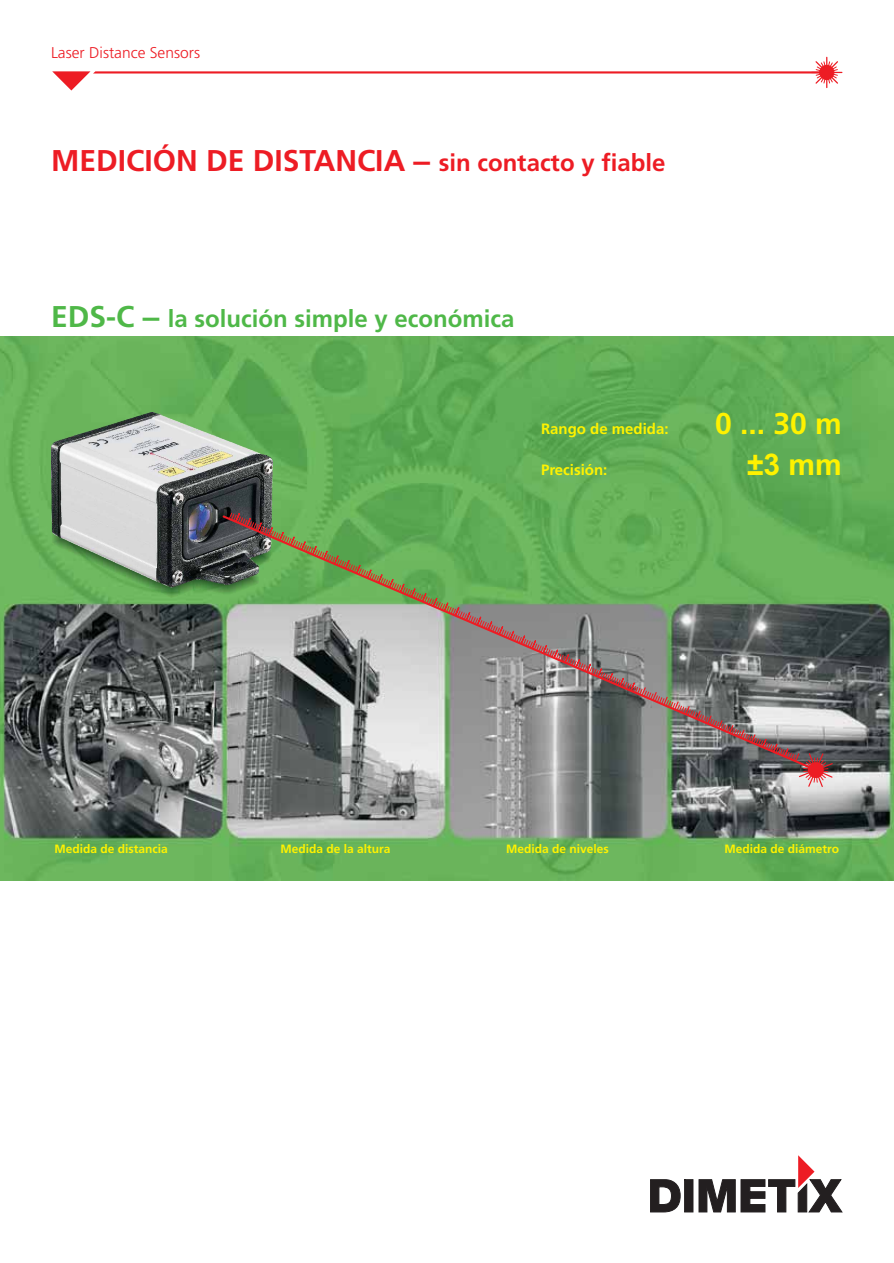
<style>
.page{position:relative;width:894px;height:1263px;background:#fff}
.page>*{position:absolute;margin:0;border:0;box-sizing:border-box;transform-origin:0 0}
.t1{font:300 30px "Frutiger LT Com";color:#ed1c24}
.t2{font:300 30px "Frutiger LT Com";color:#fff200}
.t3{font:700 30px "Arial";color:#fff200}
.t4{font:300 24px "Frutiger LT Com";color:#4fb848}
.t5{font:300 15.6px "Frutiger LT Com";color:#ed1c24}
.t6{font:300 15px "Frutiger LT Com";color:#fff200}
.t7{font:300 12px "Frutiger LT Com";color:#fff200}
.s1{font-family:"Arial";font-weight:700}
.s2{font-size:24px}
.s3{font-size:30px}
.s4{font-family:"Arial";font-weight:700;font-size:30px}
</style>
<div class="page">
<img style="left:0;top:336px;width:894px;height:544px">
<svg style="left:651px;top:1180px;width:42px;height:32px"></svg>
<svg style="left:699px;top:1180px;width:36px;height:32px"></svg>
<svg style="left:741px;top:1155px;width:101px;height:57px"></svg>
<svg style="left:52px;top:56px;width:791px;height:35px"></svg>
<div style="left:820px;top:65px;width:14px;height:15px;background:#ed1c24;border:1px solid #ed1c24;border-radius:50%"></div>
<img style="left:51px;top:587px;width:170px;height:11px">
<img style="left:51px;top:413px;width:222px;height:174px">
<svg style="left:221px;top:514px;width:598px;height:259px;background:#778b77"></svg>
<svg style="left:234px;top:512px;width:566px;height:251px;background:#7b8f7a"></svg>
<svg style="left:229px;top:513px;width:539px;height:236px;background:#809878"></svg>
<svg style="left:756px;top:739px;width:78px;height:49px;background:#8a6b6e"></svg>
<h3 class="t5" style="left:51px;top:47px;width:151px">Laser Distance Sensors</h3>
<h1 class="t1" style="left:51px;top:149px;width:616px">MEDICIÓN DE DISTANCIA <span class="s1">–</span> <span class="s2">sin contacto y fiable</span></h1>
<h2 class="t4" style="left:51px;top:309px;width:465px"><span class="s3">EDS-C</span> <span class="s4">–</span> la solución simple y económica</h2>
<p class="t6" style="left:541px;top:423px;width:129px">Rango de medida:</p>
<h1 class="t2" style="left:715px;top:411px;width:128px">0 ... 30 m</h1>
<p class="t6" style="left:541px;top:464px;width:68px">Precisión:</p>
<h1 class="t3" style="left:747px;top:447px;width:96px">±3 mm</h1>
<p class="t7" style="left:54px;top:844px;width:115px">Medida de distancia</p>
<p class="t7" style="left:280px;top:844px;width:112px">Medida de la altura</p>
<p class="t7" style="left:506px;top:844px;width:104px">Medida de niveles</p>
<p class="t7" style="left:725px;top:844px;width:116px">Medida de diámetro</p>
</div>
